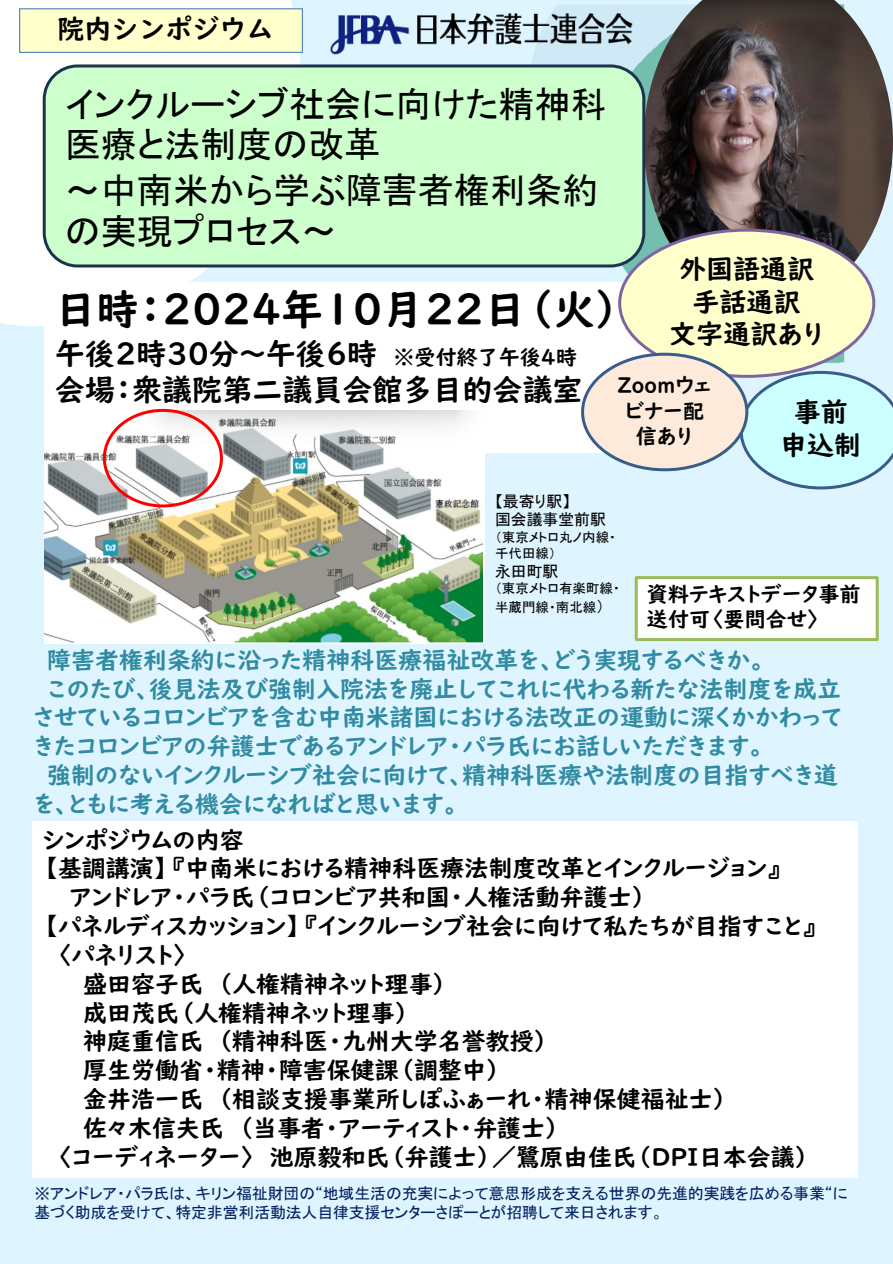
<style>
.page{position:relative;width:893px;height:1264px;background:#fff}
.page>*{position:absolute;margin:0;border:0;box-sizing:border-box;transform-origin:0 0}
.t1{font:42px "UD Digi Kyokasho NK B";color:#000}
.t2{font:36px/40.5px "MS P Gothic";color:#000}
.t3{font:30px "UD Digi Kyokasho NK B";color:#000}
.t4{font:27px "UD Digi Kyokasho NK B";color:#000}
.t5{font:27px "UD Digi Kyokasho N B";color:#000}
.t6{font:24px "UD Digi Kyokasho NK B";color:#000}
.t7{font:24px "UD Digi Kyokasho NK B";color:#318ba2}
.t8{font:21px/25.2px "UD Digi Kyokasho NK B";color:#000;text-align:center}
.t9{font:15.9px/18.9px "MS P Gothic";color:#002060}
.t10{font:15.9px "MS P Gothic";color:#000}
.t11{font:13.5px/16.2px "MS P Gothic";color:#000}
.s1{font-size:21px}
.s2{font-size:15.9px}
</style>
<div class="page">
<div style="left:0;top:0;width:892px;height:1263px;background:#def5ff"></div>
<img style="left:0;top:0;width:299px;height:326px">
<svg style="left:595px;top:5px;width:249px;height:357px;fill:#cfeaf6"></svg>
<svg style="left:820px;top:362px;width:22px;height:1px"></svg>
<img style="left:643px;top:0;width:249px;height:307px">
<div style="left:44px;top:282px;width:652px;height:171px;background:#fff"></div>
<div style="left:619px;top:230px;width:254px;height:146px;background:#ffc;border-radius:50%"></div>
<svg style="left:739px;top:371px;width:153px;height:118px"></svg>
<div style="left:582px;top:354px;width:164px;height:116px;background:#fdeada;border-radius:50%"></div>
<div style="left:581px;top:353px;width:167px;height:118px;border:3px solid #385d8a;border-radius:50%"></div>
<div style="left:32px;top:821px;width:825px;height:357px;background:#fff"></div>
<div style="left:634px;top:576px;width:244px;height:65px;background:#fff;border:3px solid #9bbb59"></div>
<div style="left:19px;top:8px;width:284px;height:45px;background:#ffc;border:1px solid #4f81bd"></div>
<div style="left:44px;top:66px;width:599px;height:200px;background:#cfc;border-radius:33px"></div>
<div style="left:43px;top:64px;width:602px;height:203px;border:3px solid #1c334e;border-radius:33px"></div>
<img style="left:330px;top:13px;width:302px;height:41px">
<img style="left:44px;top:410px;width:440px;height:233px">
<div style="left:103px;top:409px;width:120px;height:98px;border:3px solid #f00;border-radius:50%"></div>
<p class="t5" style="left:57px;top:13px;width:218px">院内シンポジウム</p>
<p class="t2" style="left:65px;top:83px;width:543px">インクルーシブ社会に向けた精神科医療と法制度の改革</p>
<p class="t2" style="left:65px;top:170px;width:534px">～中南米から学ぶ障害者権利条約の実現プロセス～</p>
<p class="t4" style="left:679px;top:253px;width:136px">外国語通訳</p>
<p class="t4" style="left:692px;top:285px;width:109px">手話通訳</p>
<p class="t4" style="left:669px;top:318px;width:156px">文字通訳あり</p>
<p class="t1" style="left:55px;top:285px;width:568px">日時：２０２４年１０月２２日（火）</p>
<p class="t3" style="left:55px;top:336px;width:523px">午後２時３０分～午後６時 <span class="s1">※受付終了午後4時</span></p>
<p class="t3" style="left:55px;top:372px;width:529px">会場：衆議院第二議員会館多目的会議室</p>
<p class="t8" style="left:617px;top:373px;width:96px">Zoomウェビナー配信あり</p>
<p class="t4" style="left:793px;top:396px;width:55px">事前</p>
<p class="t4" style="left:780px;top:429px;width:82px">申込制</p>
<p class="t10" style="left:495px;top:493px;width:77px">【最寄り駅】</p>
<p class="t10" style="left:495px;top:512px;width:112px">国会議事堂前駅</p>
<p class="t11" style="left:495px;top:529px;width:122px">（東京メトロ丸ノ内線・千代田線）</p>
<p class="t10" style="left:495px;top:563px;width:65px">永田町駅</p>
<p class="t11" style="left:495px;top:579px;width:126px;line-height:18.6px">（東京メトロ有楽町線・半蔵門線・南北線<span class="s2">）</span></p>
<p class="t8" style="left:647px;top:582px;width:215px;text-align:left">資料テキストデータ事前送付可〈要問合せ〉</p>
<h1 class="t7" style="left:47px;top:645px;width:718px">障害者権利条約に沿った精神科医療福祉改革を、どう実現するべきか。</h1>
<h1 class="t7" style="left:47px;top:674px;width:795px">このたび、後見法及び強制入院法を廃止してこれに代わる新たな法制度を成立</h1>
<h1 class="t7" style="left:34px;top:703px;width:809px">させているコロンビアを含む中南米諸国における法改正の運動に深くかかわって</h1>
<h1 class="t7" style="left:34px;top:732px;width:730px">きたコロンビアの弁護士であるアンドレア・パラ氏にお話しいただきます。</h1>
<h1 class="t7" style="left:47px;top:761px;width:792px">強制のないインクルーシブ社会に向けて、精神科医療や法制度の目指すべき道</h1>
<h1 class="t7" style="left:34px;top:789px;width:425px">を、ともに考える機会になればと思います。</h1>
<p class="t6" style="left:43px;top:825px;width:202px">シンポジウムの内容</p>
<p class="t6" style="left:43px;top:854px;width:742px">【基調講演】『中南米における精神科医療法制度改革とインクルージョン』</p>
<p class="t6" style="left:70px;top:883px;width:579px">アンドレア・パラ氏（コロンビア共和国・人権活動弁護士）</p>
<p class="t6" style="left:43px;top:912px;width:777px">【パネルディスカッション】『インクルーシブ社会に向けて私たちが目指すこと』</p>
<p class="t6" style="left:56px;top:940px;width:134px">〈パネリスト〉</p>
<p class="t6" style="left:83px;top:969px;width:366px">盛田容子氏（人権精神ネット理事）</p>
<p class="t6" style="left:83px;top:998px;width:328px">成田茂氏（人権精神ネット理事）</p>
<p class="t6" style="left:83px;top:1027px;width:467px">神庭重信氏（精神科医・九州大学名誉教授）</p>
<p class="t6" style="left:83px;top:1056px;width:419px">厚生労働省・精神・障害保健課（調整中）</p>
<p class="t6" style="left:83px;top:1084px;width:646px">金井浩一氏（相談支援事業所しぽふぁーれ・精神保健福祉士）</p>
<p class="t6" style="left:83px;top:1113px;width:478px">佐々木信夫氏（当事者・アーティスト・弁護士）</p>
<p class="t6" style="left:56px;top:1142px;width:755px">〈コーディネーター〉池原毅和氏（弁護士）／鷺原由佳氏（ＤＰＩ日本会議）</p>
<p class="t9" style="left:34px;top:1184px;width:814px">※アンドレア・パラ氏は、キリン福祉財団の“地域生活の充実によって意思形成を支える世界の先進的実践を広める事業“に基づく助成を受けて、特定非営利活動法人自律支援センターさぽーとが招聘して来日されます。</p>
</div>
